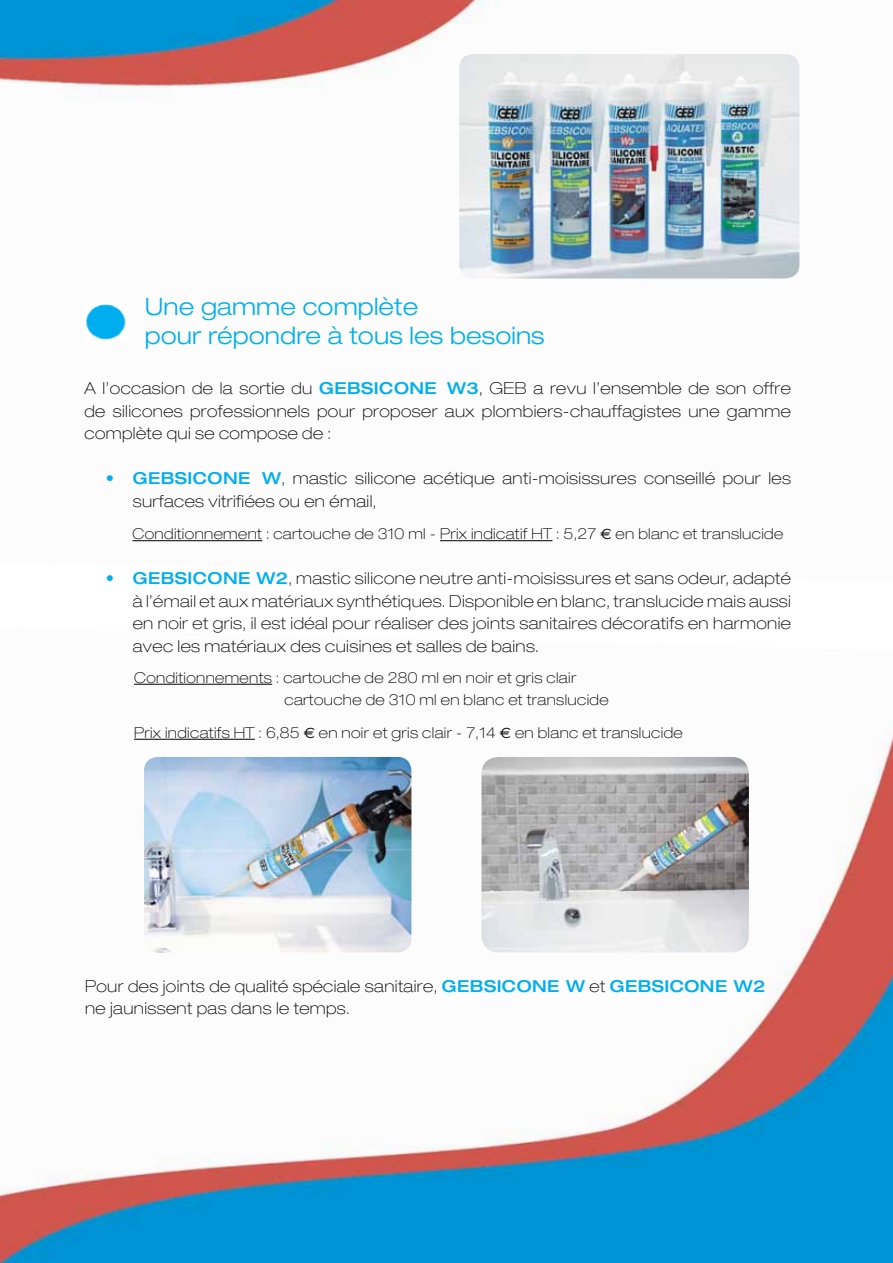
<style>
.page{position:relative;width:893px;height:1263px;background:#fff}
.page>*{position:absolute;margin:0;border:0;box-sizing:border-box;transform-origin:0 0}
.t1{font:300 expanded 24px/28.8px "Helvetica Neue";letter-spacing:.005em;color:#00aeef}
.t2{font:100 expanded 16.5px/22.5px "Helvetica Neue";letter-spacing:.025em;color:#000;text-align:justify}
.t3{font:100 expanded 15px/22.5px "Helvetica Neue";letter-spacing:.025em;color:#000}
.s1{font-weight:500;color:#00aeef}
.s2{font-family:"Euro Sans";font-weight:400;font-stretch:normal}
</style>
<div class="page">
<img style="left:0;top:683px;width:893px;height:580px">
<img style="left:0;top:0;width:800px;height:542px">
<img style="left:85px;top:303px;width:42px;height:39px">
<hr style="left:133px;top:540px;width:129px;height:1px;background:#000">
<hr style="left:440px;top:540px;width:112px;height:1px;background:#000">
<hr style="left:134px;top:684px;width:138px;height:1px;background:#000">
<hr style="left:134px;top:739px;width:121px;height:1px;background:#000">
<img style="left:459px;top:54px;width:340px;height:224px">
<img style="left:144px;top:757px;width:267px;height:195px">
<img style="left:481px;top:757px;width:268px;height:195px">
<h1 class="t1" style="left:145px;top:292px;width:401px">Une gamme complète<br>pour répondre à tous les besoins</h1>
<p class="t2" style="left:85px;top:377px;width:708px">A l’occasion de la sortie du <span class="s1">GEBSICONE W3</span>, GEB a revu l’ensemble de son offre de silicones professionnels pour proposer aux plombiers-chauffagistes une gamme complète qui se compose de :</p>
<p class="t2" style="left:133px;top:467px;width:660px;text-indent:-27px"><span class="s1">• GEBSICONE W</span>, mastic silicone acétique anti-moisissures conseillé pour les surfaces vitrifiées ou en émail,</p>
<p class="t3" style="left:133px;top:522px;width:652px">Conditionnement : cartouche de 310 ml - Prix indicatif HT : 5,27 <span class="s2">€</span> en blanc et translucide</p>
<p class="t2" style="left:133px;top:567px;width:660px;text-indent:-27px"><span class="s1">• GEBSICONE W2</span>, mastic silicone neutre anti-moisissures et sans odeur, adapté à l’émail et aux matériaux synthétiques. Disponible en blanc, translucide mais aussi en noir et gris, il est idéal pour réaliser des joints sanitaires décoratifs en harmonie avec les matériaux des cuisines et salles de bains.</p>
<p class="t3" style="left:284px;top:666px;width:326px;text-indent:-150px">Conditionnements : cartouche de 280 ml en noir et gris clair cartouche de 310 ml en blanc et translucide</p>
<p class="t3" style="left:134px;top:721px;width:550px">Prix indicatifs HT : 6,85 <span class="s2">€</span> en noir et gris clair - 7,14 <span class="s2">€</span> en blanc et translucide</p>
<p class="t2" style="left:85px;top:974px;width:682px">Pour des joints de qualité spéciale sanitaire, <span class="s1">GEBSICONE W</span> et <span class="s1">GEBSICONE W2 </span>ne jaunissent pas dans le temps.</p>
</div>
